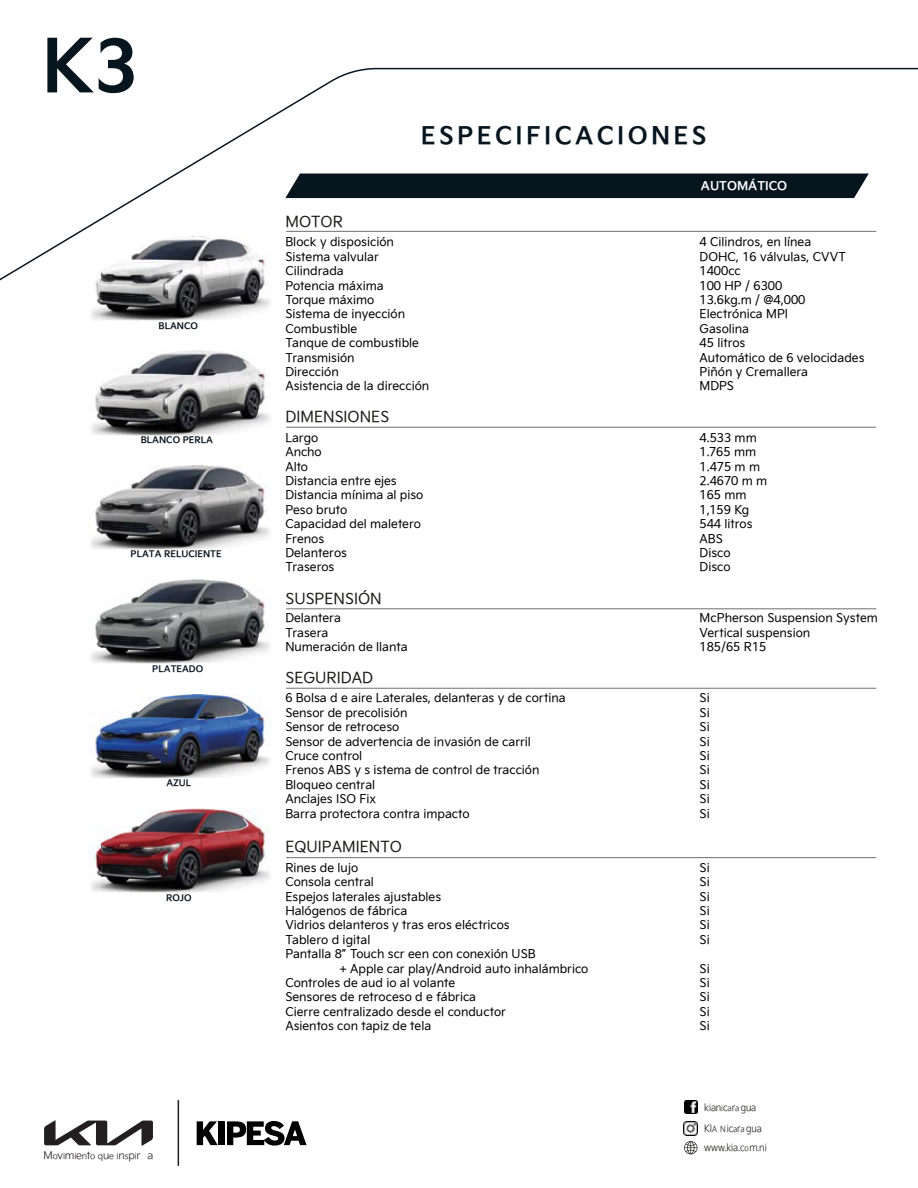
<style>
.page{position:relative;width:918px;height:1188px;background:#fff}
.page>*{position:absolute;margin:0;border:0;box-sizing:border-box;transform-origin:0 0}
.t1{font:72px "Kia Signature OTF Bold";color:#07151f}
.t2{font:24px "Kia Signature OTF Bold";letter-spacing:.14em;color:#07151f}
.t3{font:15px "Kia Signature Fix";color:#1d1d1b}
.t4{font:12px/14.4px "Kia Signature Fix";color:#000}
.t5{font:12px "Kia Signature OTF Bold";color:#fff}
.t6{font:10.5px "Kia Signature OTF Light";color:#231f20}
.t7{font:10.2px "Kia Signature OTF Light";letter-spacing:-.02em;color:#1d1d1b;scale:.89 1}
.t8{font:9px "Kia Signature OTF Bold";color:#07151f}
.s1{font-size:8.7px}
.s2{font-family:"Kia Signature Fix";font-weight:700}
.s3{font-size:8.4px}
</style>
<div class="page">
<img style="left:91px;top:288px;width:179px;height:32px">
<img style="left:91px;top:351px;width:179px;height:84px">
<img style="left:91px;top:465px;width:179px;height:84px">
<img style="left:91px;top:579px;width:179px;height:85px">
<img style="left:90px;top:694px;width:180px;height:84px">
<img style="left:88px;top:808px;width:182px;height:85px">
<svg style="left:0;top:67px;width:918px;height:221px"></svg>
<svg style="left:44px;top:1120px;width:109px;height:26px"></svg>
<svg style="left:197px;top:1121px;width:21px;height:24px"></svg>
<div style="left:218px;top:1121px;width:7px;height:24px;background:#010101"></div>
<svg style="left:227px;top:1121px;width:80px;height:25px"></svg>
<hr style="left:178px;top:1100px;width:1px;height:66px;background:#231f20">
<img style="left:684px;top:1122px;width:14px;height:14px">
<svg style="left:684px;top:1100px;width:13px;height:13px"></svg>
<svg style="left:684px;top:1141px;width:13px;height:13px"></svg>
<hr style="left:286px;top:231px;width:590px;height:1px;background:#706f6f">
<hr style="left:286px;top:427px;width:590px;height:1px;background:#706f6f">
<hr style="left:286px;top:609px;width:590px;height:1px;background:#706f6f">
<hr style="left:286px;top:688px;width:590px;height:1px;background:#706f6f">
<hr style="left:286px;top:857px;width:590px;height:1px;background:#706f6f">
<h1 class="t1" style="left:42px;top:11px;width:98px">K3</h1>
<p class="t8" style="left:159px;top:319px;width:41px">BLANCO</p>
<p class="t8" style="left:141px;top:433px;width:74px">BLANCO PERLA</p>
<p class="t8" style="left:131px;top:547px;width:93px">PLATA RELUCIENTE</p>
<p class="t8" style="left:152px;top:662px;width:52px">PLATEADO</p>
<p class="t8" style="left:166px;top:776px;width:26px">AZUL</p>
<p class="t8" style="left:166px;top:891px;width:27px">ROJO</p>
<p class="t6" style="left:44px;top:1148px;width:111px">M<span class="s1">o</span>v<span class="s1">i</span>m<span class="s1">i</span>e<span class="s1">n</span>t<span class="s1">o q</span>u<span class="s1">e i</span>n<span class="s1">s</span>p<span class="s1">i</span>r a</p>
<h2 class="t2" style="left:421px;top:118px;width:287px">ESPECIFICACI<span class="s2">ON</span>ES</h2>
<p class="t3" style="left:286px;top:210px;width:59px">MOTOR</p>
<p class="t4" style="left:285px;top:235px;width:146px">Block y disposición<br>Sistema valvular<br>Cilindrada<br>Potencia máxima<br>Torque máximo<br>Sistema de inyección<br>Combustible<br>Tanque de combustible<br>Transmisión<br>Dirección<br>Asistencia de la dirección</p>
<p class="t3" style="left:286px;top:406px;width:105px">DIMENSIONES</p>
<p class="t5" style="left:701px;top:177px;width:88px">AUTOM얰TICO</p>
<p class="t4" style="left:700px;top:235px;width:166px">4 Cilindros, en línea<br>DOHC, 16 válvulas, CVVT<br>1400cc<br>100 HP / 6300<br>13.6kg.m / @4,000<br>Electrónica MPI<br>Gasolina<br>45 litros<br>Automático de 6 velocidades<br>Piñón y Cremallera<br>MDPS</p>
<p class="t4" style="left:285px;top:430px;width:140px">Largo<br>Ancho<br>Alto<br>Distancia entre ejes<br>Distancia mínima al piso<br>Peso bruto<br>Capacidad del maletero<br>Frenos<br>Delanteros<br>Traseros</p>
<p class="t4" style="left:700px;top:430px;width:69px">4.533 mm<br>1.765 mm<br>1.475 m m<br>2.4670 m m<br>165 mm<br>1,159 Kg<br>544 litros<br>ABS<br>Disco<br>Disco</p>
<p class="t3" style="left:286px;top:588px;width:98px">SUSPENSIÓN</p>
<p class="t4" style="left:285px;top:611px;width:124px">Delantera<br>Trasera<br>Numeración de llanta</p>
<p class="t4" style="left:700px;top:611px;width:180px">McPherson Suspension System<br>Vertical suspension<br>185/65 R15</p>
<p class="t3" style="left:286px;top:667px;width:89px">SEGURIDAD</p>
<p class="t4" style="left:285px;top:691px;width:282px">6 Bolsa d e aire Laterales, delanteras y de cortina<br>Sensor de precolisión<br>Sensor de retroceso<br>Sensor de advertencia de invasión de carril<br>Cruce control<br>Frenos ABS y s istema de control de tracción<br>Bloqueo central<br>Anclajes ISO Fix<br>Barra protectora contra impacto</p>
<p class="t4" style="left:700px;top:691px;width:12px;text-align:justify">Si Si Si Si Si Si Si Si Si</p>
<p class="t3" style="left:286px;top:835px;width:118px">EQUIPAMIENTO</p>
<p class="t4" style="left:285px;top:860px;width:75px">Rines de lujo</p>
<p class="t4" style="left:285px;top:874px;width:90px">Consola central</p>
<p class="t4" style="left:285px;top:889px;width:157px">Espejos laterales ajustables</p>
<p class="t4" style="left:285px;top:903px;width:123px">Halógenos de fábrica</p>
<p class="t4" style="left:285px;top:918px;width:226px">Vidrios delanteros y tras eros eléctricos</p>
<p class="t4" style="left:285px;top:932px;width:87px">Tablero d igital</p>
<p class="t4" style="left:285px;top:946px;width:252px">Pantalla 8” Touch scr een con conexión USB</p>
<p class="t4" style="left:339px;top:961px;width:251px">+ Apple car play/Android auto inhalámbrico</p>
<p class="t4" style="left:285px;top:975px;width:171px">Controles de aud io al volante</p>
<p class="t4" style="left:285px;top:990px;width:192px">Sensores de retroceso d e fábrica</p>
<p class="t4" style="left:285px;top:1004px;width:222px">Cierre centralizado desde el conductor</p>
<p class="t4" style="left:285px;top:1018px;width:147px">Asientos con tapiz de tela</p>
<p class="t4" style="left:700px;top:860px;width:12px;text-align:justify">Si Si Si Si Si Si</p>
<p class="t4" style="left:700px;top:961px;width:12px;text-align:justify">Si Si Si Si Si</p>
<p class="t7" style="left:704px;top:1100px;width:60px">kian<span class="s3">i</span>c<span class="s3">a</span>r<span class="s3">a</span> gua</p>
<p class="t7" style="left:704px;top:1121px;width:66px">KI<span class="s3">A N</span>ic<span class="s3">a</span>r<span class="s3">a</span> gua</p>
<p class="t7" style="left:704px;top:1140px;width:72px">www.kia.c<span class="s3">o</span>m<span class="s3">.</span>ni</p>
</div>
